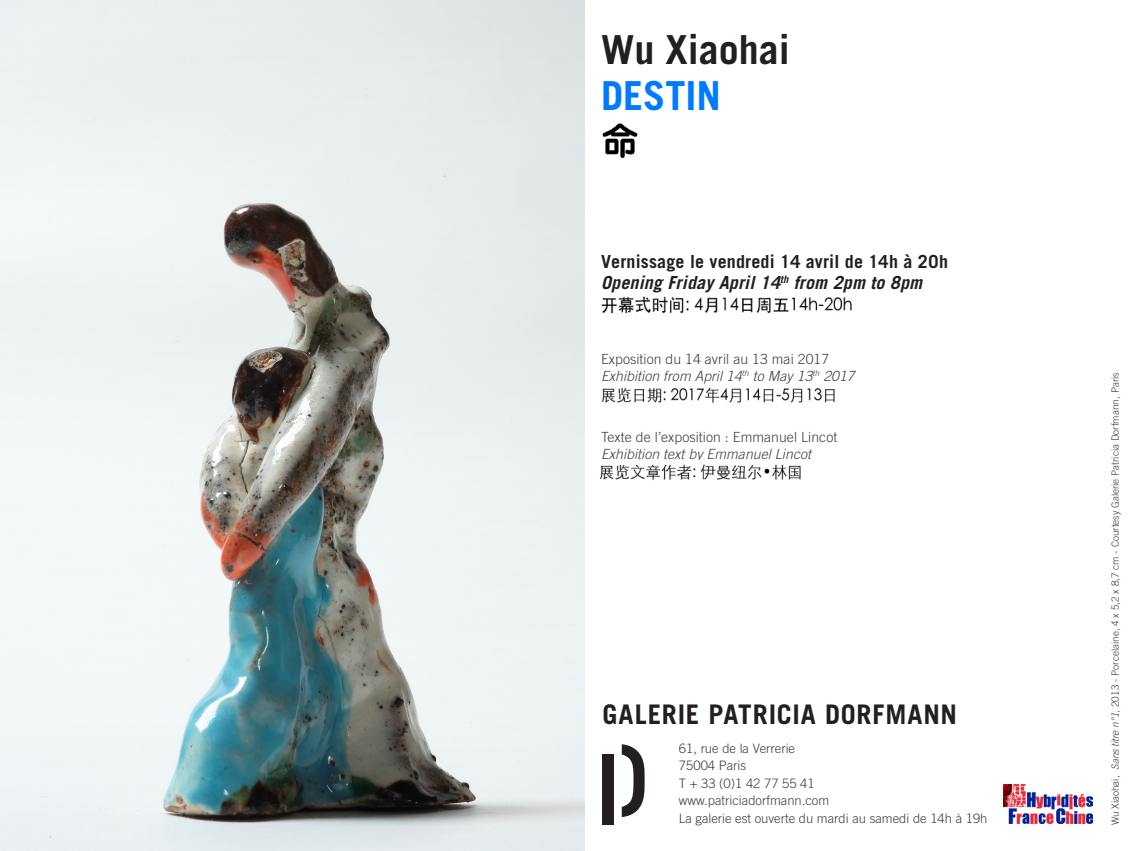
<style>
.page{position:relative;width:1134px;height:851px;background:#fff}
.page>*{position:absolute;margin:0;border:0;box-sizing:border-box;transform-origin:0 0}
.t1{font:700 40px "Trade Gothic";color:#231f20}
.t2{font:700 40px "Trade Gothic";color:#007aff}
.t3{font:700 27px "Trade Gothic";letter-spacing:.035em;color:#231f20}
.t4{font:700 18px "Trade Gothic";letter-spacing:.01em;color:#231f20}
.t5{font:italic 700 18px "Trade Gothic";letter-spacing:.01em;color:#231f20}
.t6{font:italic 300 14px "Trade Gothic";letter-spacing:.005em;color:#3e3e3f}
.t7{font:300 14px "Trade Gothic";letter-spacing:.005em;color:#3e3e3f}
.t8{font:300 13px "Trade Gothic";color:#3e3e3f}
.t9{font:300 10px "Trade Gothic";color:#3e3e3f}
.s1{font-style:italic}
</style>
<div class="page">
<img style="left:0;top:0;width:584px;height:850px">
<div style="left:602px;top:754px;width:11px;height:71px;background:#231f20"></div>
<svg style="left:622px;top:744px;width:23px;height:73px"></svg>
<img style="left:1004px;top:784px;width:88px;height:39px">
<img style="left:601px;top:387px;width:234px;height:16px">
<img style="left:599px;top:464px;width:202px;height:16px">
<img style="left:601px;top:296px;width:251px;height:18px">
<img style="left:602px;top:123px;width:36px;height:36px">
<p class="t1" style="left:601px;top:25px;width:190px">Wu Xiaohai</p>
<p class="t2" style="left:601px;top:71px;width:122px">DESTIN</p>
<p class="t4" style="left:601px;top:250px;width:349px">Vernissage le vendredi 14 avril de 14h à 20h</p>
<p class="t5" style="left:601px;top:272px;width:323px">Opening Friday April 14<sup>th</sup> from 2pm to 8pm</p>
<p class="t7" style="left:601px;top:350px;width:230px">Exposition du 14 avril au 13 mai 2017</p>
<p class="t6" style="left:601px;top:367px;width:255px">Exhibition from April 14<sup>th</sup> to May 13<sup>th</sup> 2017</p>
<p class="t7" style="left:601px;top:428px;width:238px">Texte de l’exposition : Emmanuel Lincot</p>
<p class="t6" style="left:601px;top:445px;width:212px">Exhibition text by Emmanuel Lincot</p>
<p class="t3" style="left:602px;top:698px;width:356px">GALERIE PATRICIA DORFMANN</p>
<p class="t8" style="left:679px;top:740px;width:118px">61, rue de la Verrerie</p>
<p class="t8" style="left:679px;top:757px;width:69px">75004 Paris</p>
<p class="t8" style="left:679px;top:775px;width:137px">T + 33 (0)1 42 77 55 41</p>
<p class="t8" style="left:679px;top:792px;width:152px">www.patriciadorfmann.com</p>
<p class="t8" style="left:679px;top:810px;width:310px">La galerie est ouverte du mardi au samedi de 14h à 19h</p>
<p class="t9" style="left:1109px;top:825px;width:454px;rotate:-90deg">Wu Xiaohai, <span class="s1">Sans titre n°1</span>, 2013 - Porcelaine, 4 x 5,2 x 8,7 cm - Courtesy Galerie Patricia Dorfmann, Paris</p>
</div>
